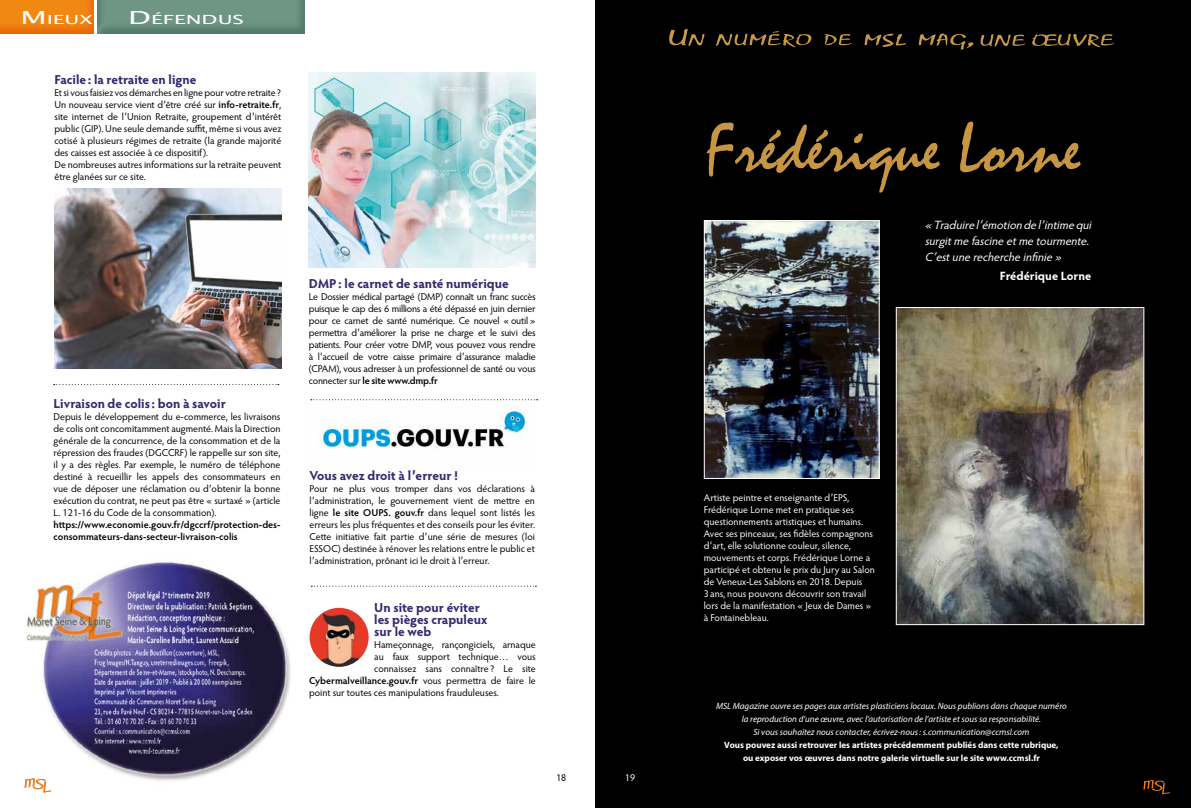
<style>
.page{position:relative;width:1191px;height:808px;background:#fff}
.page>*{position:absolute;margin:0;border:0;box-sizing:border-box;transform-origin:0 0}
.t1{font:72px "Mistral";color:#c79642}
.t2{font:700 13px/12px "Hypatia Sans Pro";color:#312a6f}
.t3{font:12.6px "Lucida Grande";color:#fff;scale:1.7 1}
.t4{font:italic 12px/16px "Hypatia Sans Pro";color:#fff}
.t5{font:700 12px "Hypatia Sans Pro";color:#fff}
.t6{font:10px/12px "Hypatia Sans Pro";letter-spacing:-.005em;color:#000;text-align:justify}
.t7{font:10px/12px "Hypatia Sans Pro";color:#fff}
.t8{font:600 10px/12px "Hypatia Sans Pro";color:#000}
.t9{font:italic 9px/13px "Myriad Pro";color:#fff;text-align:center}
.t10{font:700 9px/13px "Myriad Pro";color:#fff;text-align:center}
.s1{font-size:18px}
.s2{font-weight:600}
.s3{font-weight:400}
</style>
<div class="page">
<div style="left:595px;top:0;width:596px;height:808px;background:#000"></div>
<div style="left:89px;top:0;width:216px;height:36px;background:#6f9685;opacity:.5"></div>
<div style="left:0;top:0;width:95px;height:36px;background:#ef7d00;opacity:.5"></div>
<img style="left:54px;top:189px;width:227px;height:180px">
<img style="left:318px;top:408px;width:208px;height:40px">
<img style="left:24px;top:562px;width:266px;height:231px">
<svg style="left:54px;top:384px;width:225px;height:1px"></svg>
<svg style="left:311px;top:586px;width:225px;height:1px"></svg>
<svg style="left:311px;top:399px;width:226px;height:1px"></svg>
<img style="left:308px;top:72px;width:227px;height:195px">
<img style="left:706px;top:222px;width:171px;height:255px">
<div style="left:704px;top:220px;width:175px;height:259px;border:1px solid #fff"></div>
<img style="left:897px;top:309px;width:245px;height:314px">
<div style="left:895px;top:307px;width:249px;height:318px;border:1px solid #fff"></div>
<svg style="left:1143px;top:780px;width:26px;height:14px"></svg>
<svg style="left:669px;top:29px;width:304px;height:21px"></svg>
<svg style="left:1032px;top:34px;width:81px;height:13px"></svg>
<svg style="left:980px;top:34px;width:45px;height:13px"></svg>
<img style="left:309px;top:608px;width:60px;height:59px;border-radius:30px">
<p class="t3" style="left:20px;top:13px;width:44px"><span class="s1">M</span> IEUX</p>
<p class="t3" style="left:128px;top:13px;width:70px"><span class="s1">D</span>ÉFENDUS</p>
<h2 class="t2" style="left:54px;top:73px;width:143px">Facile: la retraite en ligne</h2>
<p class="t6" style="left:54px;top:86px;width:228px;text-align:left">Et si vous faisiez vos démarches en ligne pour votre retraite?<br>Un nouveau service vient d’être créé sur <span class="s2">info-retraite.fr</span>, site internet de l’Union Retraite, groupement d’intérêt public (GIP). Une seule demande suffit, même si vous avez cotisé à plusieurs régimes de retraite (la grande majorité des caisses est associée à ce dispositif).<br>De nombreuses autres informations sur la retraite peuvent être glanées sur ce site.</p>
<h2 class="t2" style="left:54px;top:397px;width:174px">Livraison de colis : bon à savoir</h2>
<p class="t6" style="left:54px;top:410px;width:228px">Depuis le développement du e-commerce, les livraisons de colis ont concomitamment augmenté. Mais la Direction générale de la concurrence, de la consommation et de la répression des fraudes (DGCCRF) le rappelle sur son site, il y a des règles. Par exemple, le numéro de téléphone destiné à recueillir les appels des consommateurs en vue de déposer une réclamation ou d’obtenir la bonne exécution du contrat, ne peut pas être « surtaxé » (article L. 121-16 du Code de la consommation).</p>
<p class="t8" style="left:54px;top:518px;width:228px">https://www.economie.gouv.fr/dgccrf/protection-des&shy;consommateurs-dans-secteur-livraison-colis</p>
<h2 class="t2" style="left:309px;top:277px;width:201px">DMP: le carnet de santé numérique</h2>
<p class="t6" style="left:309px;top:290px;width:228px">Le Dossier médical partagé (DMP) connaît un franc succès puisque le cap des 6 millions a été dépassé en juin dernier pour ce carnet de santé numérique. Ce nouvel « outil » permettra d’améliorer la prise ne charge et le suivi des patients. Pour créer votre DMP, vous pouvez vous rendre à l’accueil de votre caisse primaire d’assurance maladie (CPAM), vous adresser à un professionnel de santé ou vous connecter sur <span class="s2">le site www.dmp.fr</span></p>
<h2 class="t2" style="left:309px;top:469px;width:150px">Vous avez droit à l’erreur!</h2>
<p class="t6" style="left:309px;top:482px;width:227px">Pour ne plus vous tromper dans vos déclarations à l’administration, le gouvernement vient de mettre en ligne <span class="s2">le site OUPS. gouv.fr</span> dans lequel sont listés les erreurs les plus fréquentes et des conseils pour les éviter.<br>Cette initiative fait partie d’une série de mesures (loi ESSOC) destinée à rénover les relations entre le public et l’administration, prônant ici le droit à l’erreur.</p>
<h2 class="t2" style="left:374px;top:601px;width:114px">Un site pour éviter les pièges crapuleux sur le web</h2>
<p class="t6" style="left:374px;top:638px;width:163px">Hameçonnage, rançongiciels, arnaque</p>
<p class="t6" style="left:374px;top:650px;width:163px">au faux support technique… vous</p>
<p class="t6" style="left:374px;top:662px;width:163px">connaissez sans connaître ? Le site</p>
<p class="t8" style="left:309px;top:674px;width:228px">Cybermalveillance.gouv.fr <span class="s3">vous permettra de faire le</span></p>
<p class="t6" style="left:309px;top:686px;width:191px">point sur toutes ces manipulations frauduleuses.</p>
<p class="t6" style="left:556px;top:771px;width:12px">18</p>
<p class="t7" style="left:625px;top:771px;width:12px">19</p>
<h1 class="t1" style="left:705px;top:109px;width:376px">Frédérique Lorne</h1>
<p class="t4" style="left:924px;top:216px;width:171px">« Traduirel’émotiondel’intimequi surgitmefascineetmetourmente.<br>C’estunerechercheinfinie»</p>
<p class="t5" style="left:1000px;top:267px;width:93px">Frédérique Lorne</p>
<p class="t7" style="left:704px;top:491px;width:172px">Artiste peintre et enseignante d’EPS, Frédérique Lorne met en pratique ses questionnements artistiques et humains.<br>Avec ses pinceaux, ses fidèles compagnons d’art, elle solutionne couleur, silence, mouvements et corps. Frédérique Lorne a participé et obtenu le prix du Jury au Salon de Veneux-Les Sablons en 2018. Depuis 3ans, nous pouvons découvrir son travail lors de la manifestation « Jeux de Dames » à Fontainebleau.</p>
<p class="t9" style="left:716px;top:699px;width:352px">MSL Magazine ouvre ses pages aux artistes plasticiens locaux. Nous publions dans chaque numéro la reproduction d’une œuvre, avec l’autorisation de l’artiste et sous sa responsabilité.<br>Si vous souhaitez nous contacter, écrivez-nous: s.communication@ccmsl.com</p>
<p class="t10" style="left:724px;top:738px;width:336px">Vous pouvez aussi retrouver les artistes précédemment publiés dans cette rubrique, ou exposer vos œuvres dans notre galerie virtuelle sur le site www.ccmsl.fr</p>
</div>
